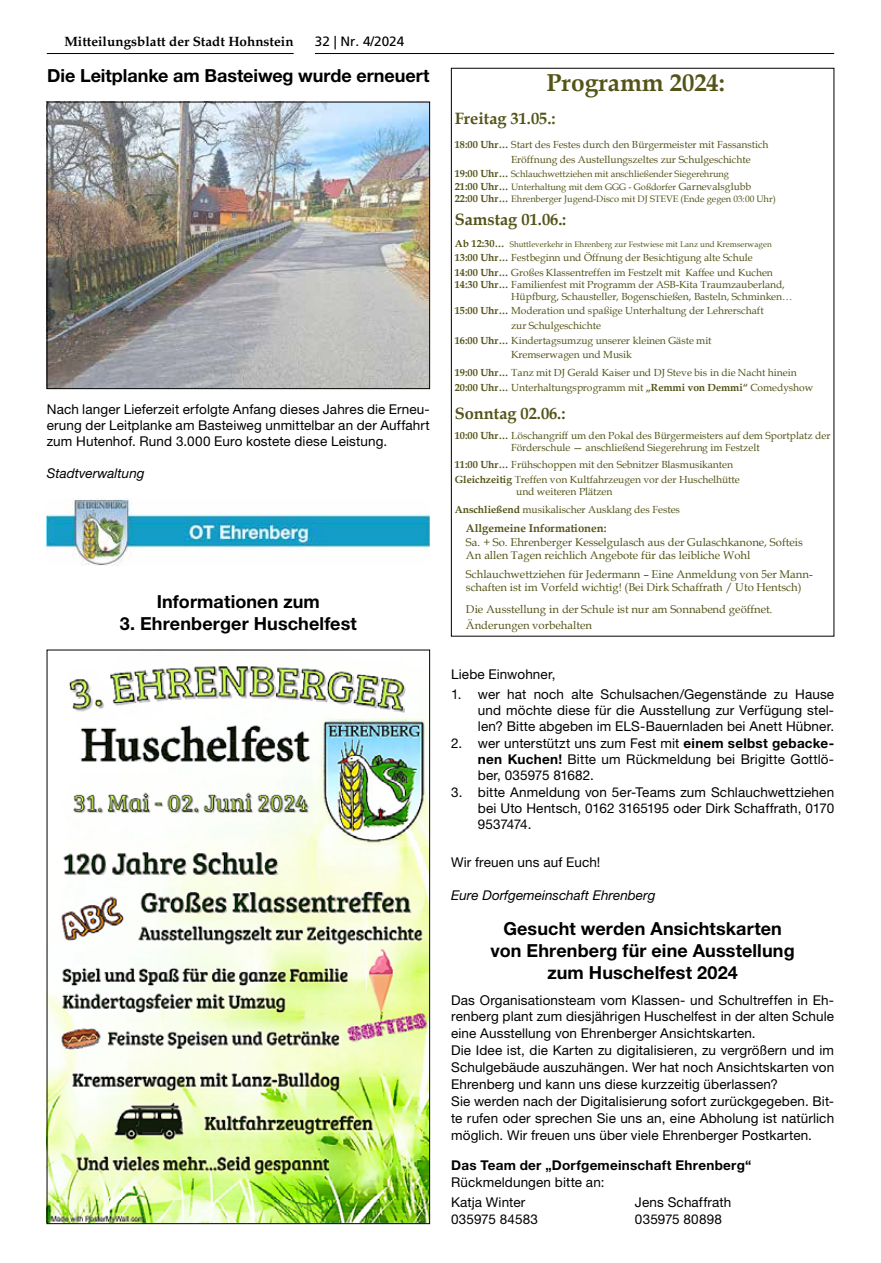
<style>
.page{position:relative;width:881px;height:1263px;background:#fff}
.page>*{position:absolute;margin:0;border:0;box-sizing:border-box;transform-origin:0 0}
.t1{font:700 24.45px "Bhkshp Book Antiqua";color:#545419}
.t2{font:700 18px/22.4px "Helvetica Neue LT";letter-spacing:.005em;color:#000;text-align:center}
.t3{font:700 16.35px "Bhkshp Book Antiqua";color:#545419}
.t4{font:13.5px/16.2px "Helvetica Neue LT";letter-spacing:.01em;color:#000;text-align:justify}
.t5{font:italic 13.5px "Helvetica Neue LT";color:#000}
.t6{font:700 13.5px "Helvetica Neue LT";letter-spacing:.02em;color:#000}
.t7{font:700 13.5px "Palatino LT";color:#000}
.t8{font:13.5px "Frutiger";color:#000}
.t9{font:11.25px/13.2px "Mljjvl Book Antiqua";color:#545419}
.t10{font:700 11.25px "Bhkshp Book Antiqua";color:#545419}
.t11{font:10.35px/14.7px "Mljjvl Book Antiqua";color:#545419}
.t12{font:9.3px/12.3px "Mljjvl Book Antiqua";letter-spacing:-.005em;color:#545419}
.t13{font:8.1px "Mljjvl Book Antiqua";letter-spacing:.005em;color:#545419}
.s1{font-family:"Bhkshp Book Antiqua";font-weight:700}
.s2{font-family:"Bhkshp Book Antiqua";font-weight:700;font-size:10.35px}
.s3{font-size:10.35px}
.s4{font-weight:700}
</style>
<div class="page">
<hr style="left:47px;top:53px;width:246px;height:1px;background:#000">
<hr style="left:315px;top:53px;width:518px;height:1px;background:#000">
<img style="left:49px;top:104px;width:378px;height:283px">
<div style="left:47px;top:102px;width:382px;height:287px;border:1px solid #000"></div>
<img style="left:47px;top:498px;width:382px;height:68px">
<img style="left:49px;top:666px;width:378px;height:556px">
<p class="t7" style="left:64px;top:34px;width:231px">Mitteilungsblatt der Stadt Hohnstein</p>
<p class="t8" style="left:315px;top:34px;width:91px">32 | Nr. 4/2024</p>
<h2 class="t2" style="left:47px;top:64px;width:384px">Die Leitplanke am Basteiweg wurde erneuert</h2>
<p class="t4" style="left:47px;top:400px;width:384px">Nach langer Lieferzeit erfolgte Anfang dieses Jahres die Erneu&shy;erung der Leitplanke am Basteiweg unmittelbar an der Auffahrt zum Hutenhof. Rund 3.000 Euro kostete diese Leistung.</p>
<p class="t5" style="left:47px;top:465px;width:99px">Stadtverwaltung</p>
<h2 class="t2" style="left:157px;top:590px;width:165px">Informationen zum</h2>
<h2 class="t2" style="left:120px;top:612px;width:238px">3. Ehrenberger Huschelfest</h2>
<h1 class="t1" style="left:546px;top:73px;width:180px">Programm 2024:</h1>
<p class="t3" style="left:454px;top:112px;width:102px">Freitag 31.05.:</p>
<p class="t11" style="left:511px;top:138px;width:259px;text-indent:-56px"><span class="s1">18:00 Uhr…</span> Start des Festes durch den Bürgermeister mit Fassanstich<br>Eröffnung des Austellungszeltes zur Schulgeschichte</p>
<p class="t12" style="left:454px;top:169px;width:322px"><span class="s2">19:00 Uhr…</span> Schlauchwettziehen mit anschließender Siegerehrung<br><span class="s2">21:00 Uhr…</span> Unterhaltung mit dem GGG - Goßdorfer <span class="s3">Garnevalsglubb<br></span><span class="s2">22:00 Uhr…</span> Ehrenberger Jugend-Disco mit DJ STEVE (Ende gegen 03:00 Uhr)</p>
<p class="t3" style="left:454px;top:213px;width:113px">Samstag 01.06.:</p>
<p class="t13" style="left:454px;top:240px;width:318px"><span class="s2">Ab 12:30…</span> Shuttleverkehr in Ehrenberg zur Festwiese mit Lanz und Kremserwagen</p>
<p class="t11" style="left:454px;top:251px;width:319px"><span class="s1">13:00 Uhr…</span> Festbeginn und Öffnung der Besichtigung alte Schule<br><span class="s1">14:00 Uhr…</span> Großes Klassentreffen im Festzelt mit Kaffee und Kuchen</p>
<p class="t11" style="left:511px;top:279px;width:283px;line-height:12px;text-indent:-56px"><span class="s1">14:30 Uhr…</span> Familienfest mit Programm der ASB-Kita Traumzauberland,<br>Hüpfburg, Schausteller, Bogenschießen, Basteln, Schminken…</p>
<p class="t11" style="left:454px;top:304px;width:310px"><span class="s1">15:00 Uhr…</span> Moderation und spaßige Unterhaltung der Lehrerschaft</p>
<p class="t11" style="left:511px;top:319px;width:91px">zur Schulgeschichte</p>
<p class="t11" style="left:454px;top:333px;width:258px"><span class="s1">16:00 Uhr…</span> Kindertagsumzug unserer kleinen Gäste mit</p>
<p class="t11" style="left:511px;top:348px;width:122px">Kremserwagen und Musik</p>
<p class="t11" style="left:454px;top:366px;width:360px"><span class="s1">19:00 Uhr…</span> Tanz mit DJ Gerald Kaiser und DJ Steve bis in die Nacht hinein<br><span class="s1">20:00 Uhr…</span> Unterhaltungsprogramm mit <span class="s1">„Remmi von Demmi“</span> Comedyshow</p>
<p class="t3" style="left:454px;top:407px;width:112px">Sonntag 02.06.:</p>
<p class="t11" style="left:511px;top:430px;width:321px;line-height:12px;text-indent:-56px"><span class="s1">10:00 Uhr…</span> Löschangriff um den Pokal des Bürgermeisters auf dem Sportplatz der<br>Förderschule — anschließend Siegerehrung im Festzelt</p>
<p class="t11" style="left:454px;top:457px;width:286px;line-height:15.5px"><span class="s1">11:00 Uhr…</span> Frühschoppen mit den Sebnitzer Blasmusikanten<br><span class="s1">Gleichzeitig</span> Treffen von Kultfahrzeugen vor der Huschelhütte</p>
<p class="t11" style="left:454px;top:483px;width:226px;line-height:18.1px;text-align:center">und weiteren Plätzen<br><span class="s1">Anschließend</span> musikalischer Ausklang des Festes</p>
<p class="t10" style="left:466px;top:524px;width:142px">Allgemeine Informationen:</p>
<p class="t9" style="left:466px;top:536px;width:338px">Sa. + So. Ehrenberger Kesselgulasch aus der Gulaschkanone, Softeis<br>An allen Tagen reichlich Angebote für das leibliche Wohl</p>
<p class="t9" style="left:466px;top:568px;width:348px">Schlauchwettziehen für Jedermann – Eine Anmeldung von 5er Mann&shy;schaften ist im Vorfeld wichtig! (Bei Dirk Schaffrath / Uto Hentsch)</p>
<p class="t9" style="left:466px;top:601px;width:308px;line-height:16.4px">Die Ausstellung in der Schule ist nur am Sonnabend geöffnet.<br>Änderungen vorbehalten</p>
<p class="t4" style="left:451px;top:666px;width:106px">Liebe Einwohner,</p>
<p class="t4" style="left:477px;top:686px;width:357px;text-indent:-27px">1. wer hat noch alte Schulsachen/Gegenstände zu Hause und möchte diese für die Ausstellung zur Verfügung stel&shy;len? Bitte abgeben im ELS-Bauernladen bei Anett Hübner.</p>
<p class="t4" style="left:477px;top:735px;width:357px;text-indent:-27px">2. wer unterstützt uns zum Fest mit <span class="s4">einem selbst gebacke&shy;nen Kuchen!</span> Bitte um Rückmeldung bei Brigitte Gottlö&shy;ber, 035975 81682.</p>
<p class="t4" style="left:477px;top:784px;width:357px;text-indent:-27px">3. bitte Anmeldung von 5er-Teams zum Schlauchwettziehen bei Uto Hentsch, 0162 3165195 oder Dirk Schaffrath, 0170<br>9537474.</p>
<p class="t4" style="left:451px;top:853px;width:151px">Wir freuen uns auf Euch!</p>
<p class="t5" style="left:451px;top:887px;width:206px">Eure Dorfgemeinschaft Ehrenberg</p>
<h2 class="t2" style="left:490px;top:917px;width:305px">Gesucht werden Ansichtskarten von Ehrenberg für eine Ausstellung zum Huschelfest 2024</h2>
<p class="t4" style="left:451px;top:991px;width:384px;line-height:16.8px;text-align:left">Das Organisationsteam vom Klassen- und Schultreffen in Eh&shy;renberg plant zum diesjährigen Huschelfest in der alten Schule eine Ausstellung von Ehrenberger Ansichtskarten.<br>Die Idee ist, die Karten zu digitalisieren, zu vergrößern und im Schulgebäude auszuhängen. Wer hat noch Ansichtskarten von Ehrenberg und kann uns diese kurzzeitig überlassen?<br>Sie werden nach der Digitalisierung sofort zurückgegeben. Bit&shy;te rufen oder sprechen Sie uns an, eine Abholung ist natürlich möglich. Wir freuen uns über viele Ehrenberger Postkarten.</p>
<p class="t6" style="left:451px;top:1157px;width:302px">Das Team der „Dorfgemeinschaft Ehrenberg“</p>
<p class="t4" style="left:451px;top:1172px;width:155px;line-height:20.2px">Rückmeldungen bitte an:<br>Katja Winter</p>
<p class="t4" style="left:634px;top:1194px;width:98px">Jens Schaffrath</p>
<p class="t4" style="left:451px;top:1211px;width:88px">035975 84583</p>
<p class="t4" style="left:634px;top:1211px;width:88px">035975 80898</p>
</div>
